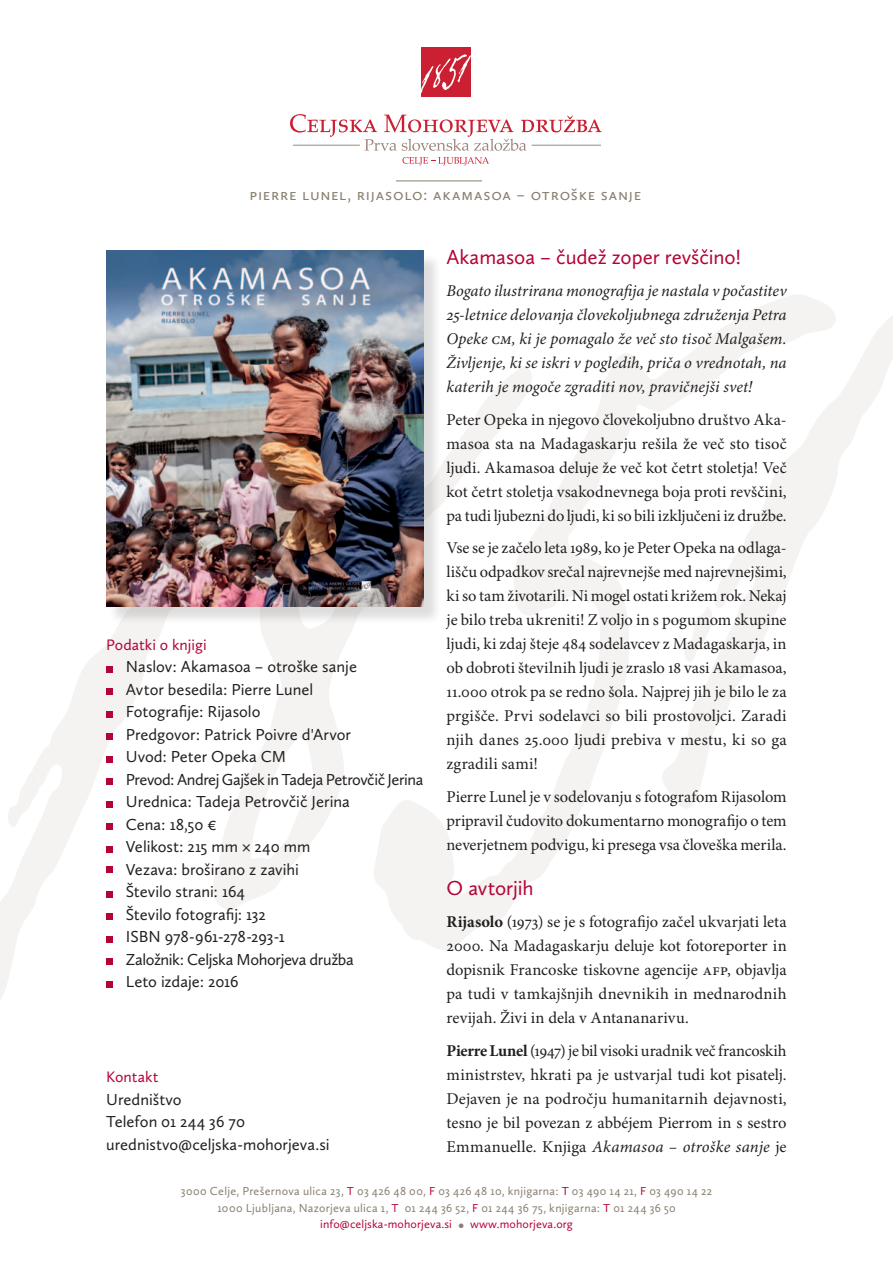
<style>
.page{position:relative;width:893px;height:1263px;background:#fff}
.page>*{position:absolute;margin:0;border:0;box-sizing:border-box;transform-origin:0 0}
.besedilo{font:21px "Calluna Sans";letter-spacing:-.005em;color:#b30437}
.besedilo-2{font:16.5px/24px "Minion Pro";letter-spacing:.005em;color:#231f20;text-align:justify}
.podatki_o_knjigi{font:16.5px "Calluna Sans";letter-spacing:-.005em;color:#231f20}
.besedilo-3{font:italic 16.5px/24px "Minion Pro";color:#231f20;text-align:justify}
.podatki_o_knjigi-2{font:16.5px "Calluna Sans";letter-spacing:-.03em;color:#231f20}
.besedilo-4{font:16.5px "Calluna Sans";letter-spacing:.045em;color:#887f6f}
.podatki_o_knjigi-3{font:16.5px "Calluna Sans";letter-spacing:-.025em;color:#231f20}
.podatki_o_knjigi-4{font:15.75px "Calluna Sans";letter-spacing:-.015em;color:#b30437}
.besedilo-5{font:12px "Calluna Sans";letter-spacing:.03em;color:#887f6f}
.t1{font:12px "Calluna Sans";letter-spacing:.01em;color:#b30437}
.s1{font-weight:700}
.s2{font-style:italic}
.s3{color:#b30437}
.s4{font-size:16.5px;color:#887f6f}
</style>
<div class="page">
<svg style="left:219px;top:625px;width:135px;height:285px"></svg>
<svg style="left:374px;top:295px;width:456px;height:655px"></svg>
<svg style="left:0;top:606px;width:219px;height:394px"></svg>
<svg style="left:6px;top:770px;width:34px;height:61px"></svg>
<svg style="left:655px;top:308px;width:238px;height:515px"></svg>
<div style="left:106px;top:666px;width:7px;height:6px;background:#b30437"></div>
<div style="left:106px;top:688px;width:7px;height:7px;background:#b30437"></div>
<div style="left:106px;top:711px;width:7px;height:6px;background:#b30437"></div>
<div style="left:106px;top:733px;width:7px;height:7px;background:#b30437"></div>
<div style="left:106px;top:756px;width:7px;height:6px;background:#b30437"></div>
<div style="left:106px;top:778px;width:7px;height:7px;background:#b30437"></div>
<div style="left:106px;top:801px;width:7px;height:6px;background:#b30437"></div>
<div style="left:106px;top:823px;width:7px;height:7px;background:#b30437"></div>
<div style="left:106px;top:846px;width:7px;height:6px;background:#b30437"></div>
<div style="left:106px;top:866px;width:7px;height:6px;background:#b30437"></div>
<div style="left:106px;top:891px;width:7px;height:6px;background:#b30437"></div>
<div style="left:106px;top:913px;width:7px;height:7px;background:#b30437"></div>
<div style="left:106px;top:936px;width:7px;height:6px;background:#b30437"></div>
<div style="left:106px;top:958px;width:7px;height:7px;background:#b30437"></div>
<div style="left:106px;top:981px;width:7px;height:6px;background:#b30437"></div>
<div style="left:421px;top:47px;width:50px;height:50px;background:#cb1f32"></div>
<svg style="left:421px;top:54px;width:50px;height:39px"></svg>
<svg style="left:290px;top:114px;width:312px;height:37px"></svg>
<hr style="left:293px;top:145px;width:67px;height:1px;background:#9e887e">
<hr style="left:532px;top:145px;width:69px;height:1px;background:#9e887e">
<svg style="left:402px;top:157px;width:87px;height:8px"></svg>
<hr style="left:396px;top:181px;width:86px;height:1px;background:#887f6f">
<div style="left:109px;top:253px;width:333px;height:372px;background:#231f20;opacity:.15"></div>
<img style="left:106px;top:251px;width:318px;height:355px">
<p class="besedilo-4" style="left:250px;top:184px;width:393px">pierre lunel, rijasolo: akamasoa – otroške sanje</p>
<p class="podatki_o_knjigi-4" style="left:106px;top:635px;width:102px">Podatki o knjigi</p>
<p class="podatki_o_knjigi" style="left:126px;top:657px;width:233px">Naslov: Akamasoa – otroške sanje</p>
<p class="podatki_o_knjigi" style="left:126px;top:679px;width:189px">Avtor besedila: Pierre Lunel</p>
<p class="podatki_o_knjigi" style="left:126px;top:702px;width:136px">Fotografije: Rijasolo</p>
<p class="podatki_o_knjigi" style="left:126px;top:724px;width:227px">Predgovor: Patrick Poivre d'Arvor</p>
<p class="podatki_o_knjigi" style="left:126px;top:747px;width:162px">Uvod: Peter Opeka CM</p>
<p class="podatki_o_knjigi-2" style="left:126px;top:769px;width:299px">Prevod: Andrej Gajšek in Tadeja Petrovčič Jerina</p>
<p class="podatki_o_knjigi" style="left:126px;top:792px;width:226px">Urednica: Tadeja Petrovčič Jerina</p>
<p class="podatki_o_knjigi" style="left:126px;top:814px;width:92px">Cena: 18,50 €</p>
<p class="podatki_o_knjigi" style="left:126px;top:837px;width:186px">Velikost: 215 mm × 240 mm</p>
<p class="podatki_o_knjigi" style="left:126px;top:859px;width:175px">Vezava: broširano z zavihi</p>
<p class="podatki_o_knjigi" style="left:126px;top:882px;width:121px">Število strani: 164</p>
<p class="podatki_o_knjigi" style="left:126px;top:904px;width:142px">Število fotografij: 132</p>
<p class="podatki_o_knjigi" style="left:126px;top:927px;width:161px">ISBN 978-961-278-293-1</p>
<p class="podatki_o_knjigi-3" style="left:126px;top:949px;width:229px">Založnik: Celjska Mohorjeva družba</p>
<p class="podatki_o_knjigi" style="left:126px;top:972px;width:114px">Leto izdaje: 2016</p>
<p class="podatki_o_knjigi-4" style="left:106px;top:1067px;width:54px">Kontakt</p>
<p class="podatki_o_knjigi" style="left:106px;top:1089px;width:77px">Uredništvo</p>
<p class="podatki_o_knjigi" style="left:106px;top:1111px;width:140px">Telefon 01 244 36 70</p>
<p class="podatki_o_knjigi" style="left:106px;top:1134px;width:225px">urednistvo@celjska-mohorjeva.si</p>
<p class="besedilo" style="left:447px;top:244px;width:296px">Akamasoa – čudež zoper revščino!</p>
<p class="besedilo-3" style="left:447px;top:279px;width:342px">Bogato ilustrirana monografija je nastala v počastitev 25-letnice delovanja človekoljubnega združenja Petra Opeke CM, ki je pomagalo že več sto tisoč Malgašem.<br>Življenje, ki se iskri v pogledih, priča o vrednotah, na katerih je mogoče zgraditi nov, pravičnejši svet!</p>
<p class="besedilo-2" style="left:447px;top:408px;width:342px">Peter Opeka in njegovo človekoljubno društvo Aka&shy;masoa sta na Madagaskarju rešila že več sto tisoč ljudi. Akamasoa deluje že več kot četrt stoletja! Več kot četrt stoletja vsakodnevnega boja proti revščini, pa tudi ljubezni do ljudi, ki so bili izključeni iz družbe.</p>
<p class="besedilo-2" style="left:447px;top:537px;width:342px">Vse se je začelo leta 1989, ko je Peter Opeka na odlaga&shy;lišču odpadkov srečal najrevnejše med najrevnejšimi, ki so tam životarili. Ni mogel ostati križem rok. Nekaj je bilo treba ukreniti! Z voljo in s pogumom skupine ljudi, ki zdaj šteje 484 sodelavcev z Madagaskarja, in ob dobroti številnih ljudi je zraslo 18 vasi Akamasoa, 11.000 otrok pa se redno šola. Najprej jih je bilo le za prgišče. Prvi sodelavci so bili prostovoljci. Zaradi njih danes 25.000 ljudi prebiva v mestu, ki so ga zgradili sami!</p>
<p class="besedilo-2" style="left:447px;top:785px;width:342px">Pierre Lunel je v sodelovanju s fotografom Rijasolom pripravil čudovito dokumentarno monografijo o tem neverjetnem podvigu, ki presega vsa človeška merila.</p>
<p class="besedilo" style="left:447px;top:875px;width:89px">O avtorjih</p>
<p class="besedilo-2" style="left:447px;top:911px;width:342px"><span class="s1">Rijasolo</span> (1973) se je s fotografijo začel ukvarjati leta 2000. Na Madagaskarju deluje kot fotoreporter in dopisnik Francoske tiskovne agencije AFP, objavlja pa tudi v tamkajšnjih dnevnikih in mednarodnih revijah. Živi in dela v Antananarivu.</p>
<p class="besedilo-2" style="left:447px;top:1039px;width:342px"><span class="s1">Pierre Lunel</span> (1947) je bil visoki uradnik več francoskih ministrstev, hkrati pa je ustvarjal tudi kot pisatelj.<br>Dejaven je na področju humanitarnih dejavnosti, tesno je bil povezan z abbéjem Pierrom in s sestro Emmanuelle. Knjiga <span class="s2">Akamasoa – otroške sanje</span> je</p>
<p class="besedilo-5" style="left:181px;top:1184px;width:533px">3000 Celje, Prešernova ulica 23, <span class="s3">T</span> 03 426 48 00, <span class="s3">F</span> 03 426 48 10, knjigarna: <span class="s3">T</span> 03 490 14 21, <span class="s3">F</span> 03 490 14 22</p>
<p class="besedilo-5" style="left:217px;top:1201px;width:460px">1000 Ljubljana, Nazorjeva ulica 1, <span class="s3">T</span> 01 244 36 52, <span class="s3">F</span> 01 244 36 75, knjigarna: <span class="s3">T</span> 01 244 36 50</p>
<p class="t1" style="left:320px;top:1217px;width:254px">info@celjska-mohorjeva.si <span class="s4">•</span> www.mohorjeva.org</p>
</div>
